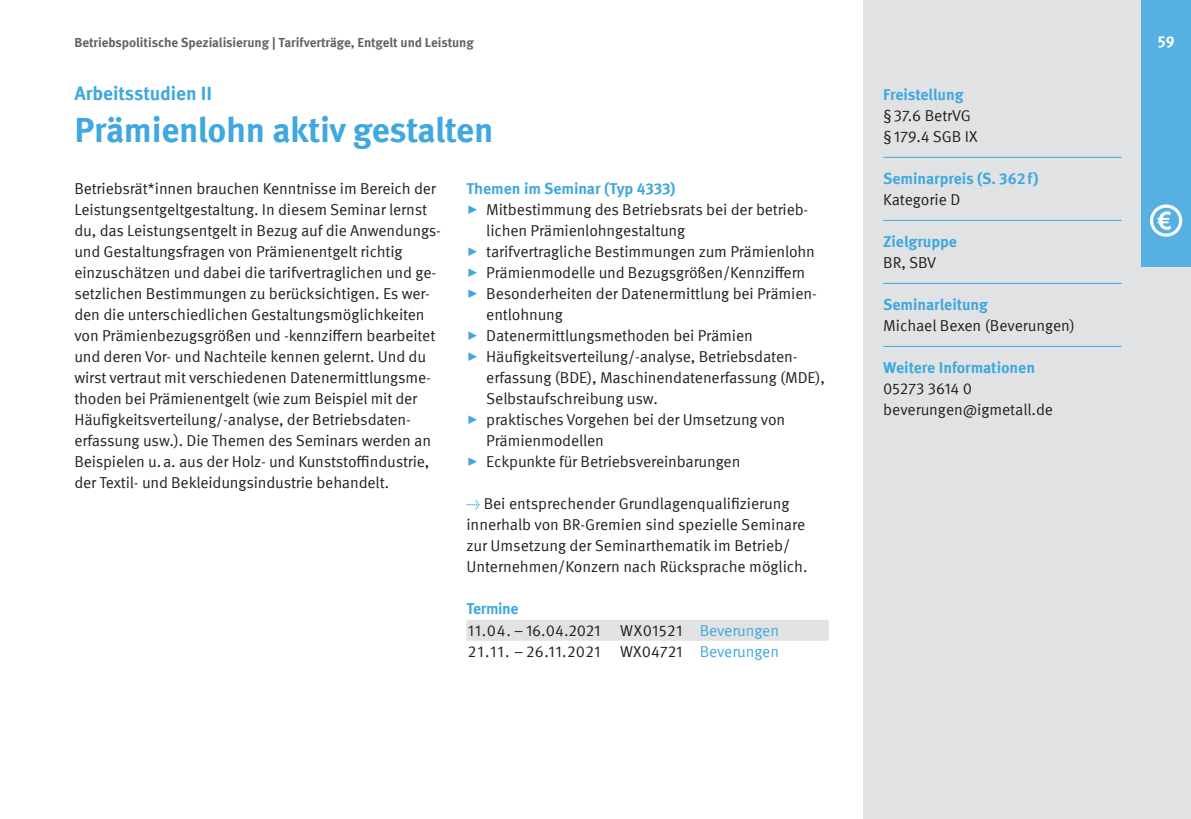
<style>
.page{position:relative;width:1191px;height:819px;background:#fff}
.page>*{position:absolute;margin:0;border:0;box-sizing:border-box;transform-origin:0 0}
.t1{font:700 35px "Meta IGM";letter-spacing:-.015em;color:#3fa8de}
.t2{font:700 19.25px "Meta IGM";letter-spacing:-.005em;color:#3fa8de}
.t3{font:15.75px/21px "Meta IGM";letter-spacing:-.01em;color:#231f20}
.t4{font:700 15.75px "Meta IGM";letter-spacing:-.005em;color:#3fa8de}
.t5{font:15.75px "Meta IGM";letter-spacing:-.01em;color:#3fa8de}
.t6{font:15.75px "Meta IGM";letter-spacing:.03em;color:#231f20}
.t7{font:700 15.75px "Meta IGM";letter-spacing:-.03em;color:#3fa8de}
.t8{font:700 15.75px "Meta IGM";color:#fff}
.t9{font:700 13.12px "Meta IGM";letter-spacing:-.005em;color:#636366}
.s1{font-size:23.62px;color:#3fa8de}
.s2{color:#3fa8de}
.s3{color:#231f20}
</style>
<div class="page">
<div style="left:863px;top:0;width:328px;height:819px;background:#e1e2e4"></div>
<div style="left:1141px;top:0;width:50px;height:267px;background:#57b0e2"></div>
<svg style="left:1150px;top:204px;width:32px;height:33px"></svg>
<hr style="left:883px;top:157px;width:238px;height:1px;background:#3fa8de">
<hr style="left:883px;top:220px;width:238px;height:1px;background:#3fa8de">
<hr style="left:883px;top:283px;width:238px;height:1px;background:#3fa8de">
<hr style="left:883px;top:346px;width:238px;height:1px;background:#3fa8de">
<div style="left:466px;top:620px;width:362px;height:20px;background:#e1e2e4"></div>
<p class="t9" style="left:74px;top:32px;width:401px">Betriebspolitische Spezialisierung | Tarifverträge, Entgelt und Leistung</p>
<p class="t8" style="left:1157px;top:29px;width:18px">59</p>
<p class="t4" style="left:883px;top:82px;width:82px">Freistellung</p>
<p class="t3" style="left:883px;top:104px;width:96px">§37.6 BetrVG §179.4 SGB IX</p>
<p class="t4" style="left:883px;top:166px;width:157px">Seminarpreis (S. 362f)</p>
<p class="t3" style="left:883px;top:188px;width:79px">Kategorie D</p>
<p class="t4" style="left:883px;top:229px;width:75px">Zielgruppe</p>
<p class="t3" style="left:883px;top:251px;width:55px">BR, SBV</p>
<p class="t4" style="left:883px;top:292px;width:106px">Seminarleitung</p>
<p class="t3" style="left:883px;top:314px;width:193px">Michael Bexen (Beverungen)</p>
<p class="t4" style="left:883px;top:355px;width:153px">Weitere Informationen</p>
<p class="t3" style="left:883px;top:377px;width:171px">05273 3614 0 beverungen@igmetall.de</p>
<p class="t2" style="left:74px;top:78px;width:139px">Arbeitsstudien II</p>
<h1 class="t1" style="left:74px;top:102px;width:420px">Prämienlohn aktiv gestalten</h1>
<p class="t3" style="left:74px;top:177px;width:368px">Betriebsrät*innen brauchen Kenntnisse im Bereich der Leistungsentgeltgestaltung. In diesem Seminar lernst du, das Leistungsentgelt in Bezug auf die Anwendungs&shy;und Gestaltungsfragen von Prämienentgelt richtig einzuschätzen und dabei die tarifvertraglichen und ge&shy;setzlichen Bestimmungen zu berücksichtigen. Es wer&shy;den die unterschiedlichen Gestaltungsmöglichkeiten von Prämienbezugsgrößen und -kennziffern bearbeitet und deren Vor- und Nachteile kennen gelernt. Und du wirst vertraut mit verschiedenen Datenermittlungsme&shy;thoden bei Prämienentgelt (wie zum Beispiel mit der Häufigkeitsverteilung/-analyse, der Betriebsdaten&shy;erfassung usw.). Die Themen des Seminars werden an Beispielen u.a. aus der Holz- und Kunststoffindustrie, der Textil- und Bekleidungsindustrie behandelt.</p>
<p class="t4" style="left:466px;top:176px;width:211px">Themen im Seminar (Typ 4333)</p>
<p class="t3" style="left:466px;top:198px;width:343px"><span class="s1">▸</span> Mitbestimmung des Betriebsrats bei der betrieb-</p>
<p class="t3" style="left:486px;top:219px;width:200px">lichen Prämienlohngestaltung</p>
<p class="t3" style="left:466px;top:240px;width:350px"><span class="s1">▸</span> tarifvertragliche Bestimmungen zum Prämienlohn</p>
<p class="t3" style="left:466px;top:261px;width:340px"><span class="s1">▸</span> Prämienmodelle und Bezugsgrößen/Kennziffern</p>
<p class="t3" style="left:466px;top:282px;width:352px"><span class="s1">▸</span> Besonderheiten der Datenermittlung bei Prämien-</p>
<p class="t3" style="left:486px;top:303px;width:78px">entlohnung</p>
<p class="t3" style="left:466px;top:324px;width:288px"><span class="s1">▸</span> Datenermittlungsmethoden bei Prämien</p>
<p class="t3" style="left:466px;top:345px;width:332px"><span class="s1">▸</span> Häufigkeitsverteilung/-analyse, Betriebsdaten-</p>
<p class="t3" style="left:486px;top:366px;width:340px">erfassung (BDE), Maschinendatenerfassung (MDE),</p>
<p class="t3" style="left:486px;top:387px;width:173px">Selbstaufschreibung usw.</p>
<p class="t3" style="left:466px;top:408px;width:320px"><span class="s1">▸</span> praktisches Vorgehen bei der Umsetzung von</p>
<p class="t3" style="left:486px;top:429px;width:119px">Prämienmodellen</p>
<p class="t3" style="left:466px;top:450px;width:275px"><span class="s1">▸</span> Eckpunkte für Betriebsvereinbarungen</p>
<p class="t3" style="left:466px;top:492px;width:342px"><span class="s2">→</span> Bei entsprechender Grundlagenqualifizierung innerhalb von BR-Gremien sind spezielle Seminare zur Umsetzung der Seminarthematik im Betrieb/ Unternehmen/Konzern nach Rücksprache möglich.</p>
<p class="t7" style="left:466px;top:596px;width:54px">Termine</p>
<p class="t3" style="left:468px;top:618px;width:134px">11.04. – 16.04.2021</p>
<p class="t5" style="left:620px;top:618px;width:160px"><span class="s3">WX01521</span> Beverungen</p>
<p class="t6" style="left:468px;top:639px;width:134px">21.11. – 26.11.2021</p>
<p class="t5" style="left:620px;top:639px;width:160px"><span class="s3">WX04721</span> Beverungen</p>
</div>
